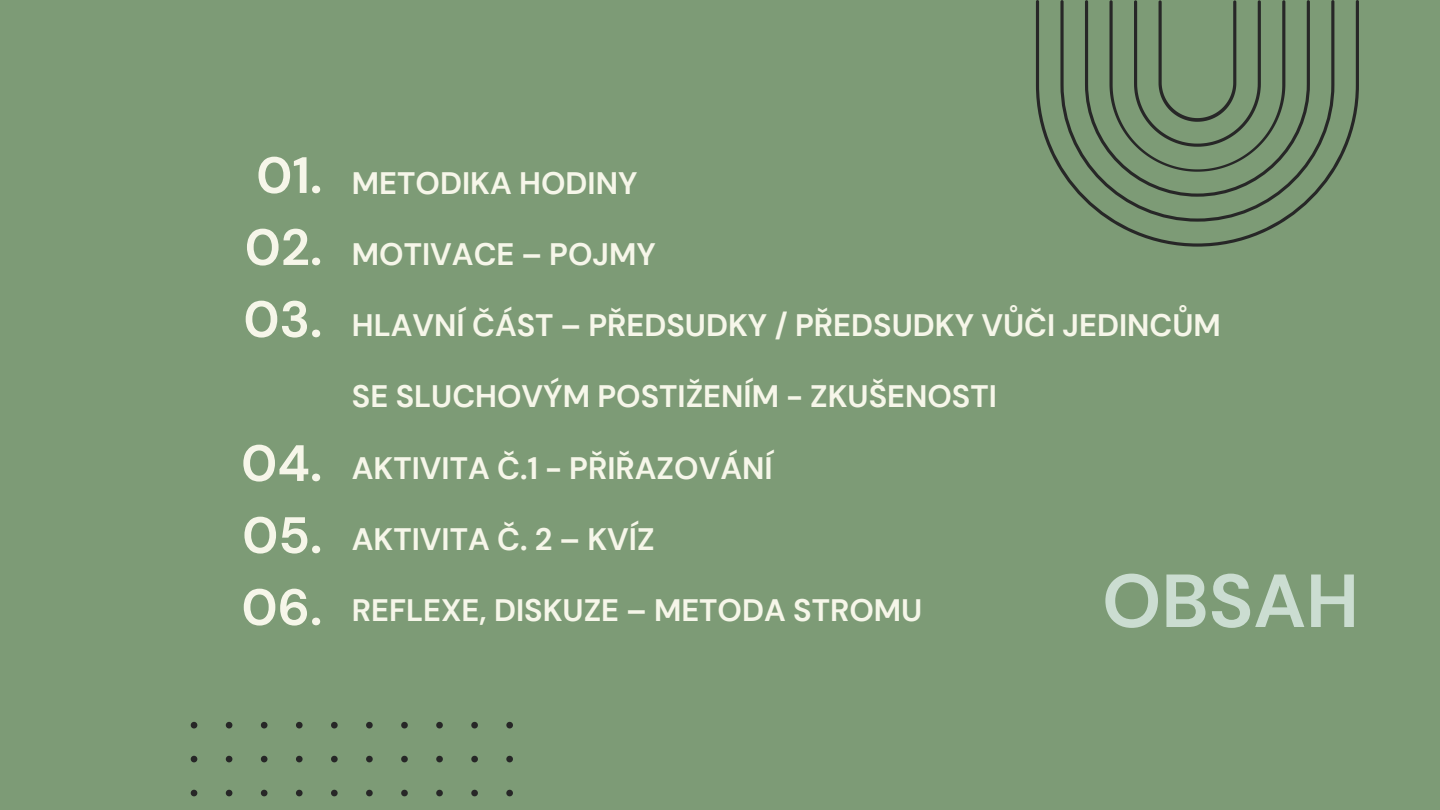
<style>
.page{position:relative;width:1440px;height:810px;background:#7d9b76}
.page>*{position:absolute;margin:0;border:0;box-sizing:border-box;transform-origin:0 0}
.t1{font:700 75px "DM Sans";color:#cbddd1}
.t2{font:700 51px/72px "DM Sans";color:#f6f6e9;text-align:justify}
.t3{font:700 31px "DM Sans";color:#f6f6e9}
</style>
<div class="page">
<svg style="left:1036px;top:0;width:323px;height:247px"></svg>
<svg style="left:191px;top:722px;width:322px;height:75px"></svg>
<h2 class="t2" style="left:243px;top:140px;width:80px">01.<br>02.<br>03.</h2>
<h2 class="t2" style="left:241px;top:428px;width:83px">04.<br>05.<br>06.</h2>
<p class="t3" style="left:352px;top:163px;width:287px">METODIKA HODINY</p>
<p class="t3" style="left:352px;top:234px;width:305px">MOTIVACE – POJMY</p>
<p class="t3" style="left:352px;top:305px;width:871px">HLAVNÍ ČÁST – PŘEDSUDKY / PŘEDSUDKY VŮČI JEDINCŮM</p>
<p class="t3" style="left:352px;top:377px;width:647px">SE SLUCHOVÝM POSTIŽENÍM - ZKUŠENOSTI</p>
<p class="t3" style="left:352px;top:448px;width:422px">AKTIVITA Č.1 - PŘIŘAZOVÁNÍ</p>
<p class="t3" style="left:352px;top:519px;width:304px">AKTIVITA Č. 2 – KVÍZ</p>
<p class="t3" style="left:352px;top:590px;width:572px">REFLEXE, DISKUZE – METODA STROMU</p>
<p class="t1" style="left:1102px;top:553px;width:258px">OBSAH</p>
</div>
